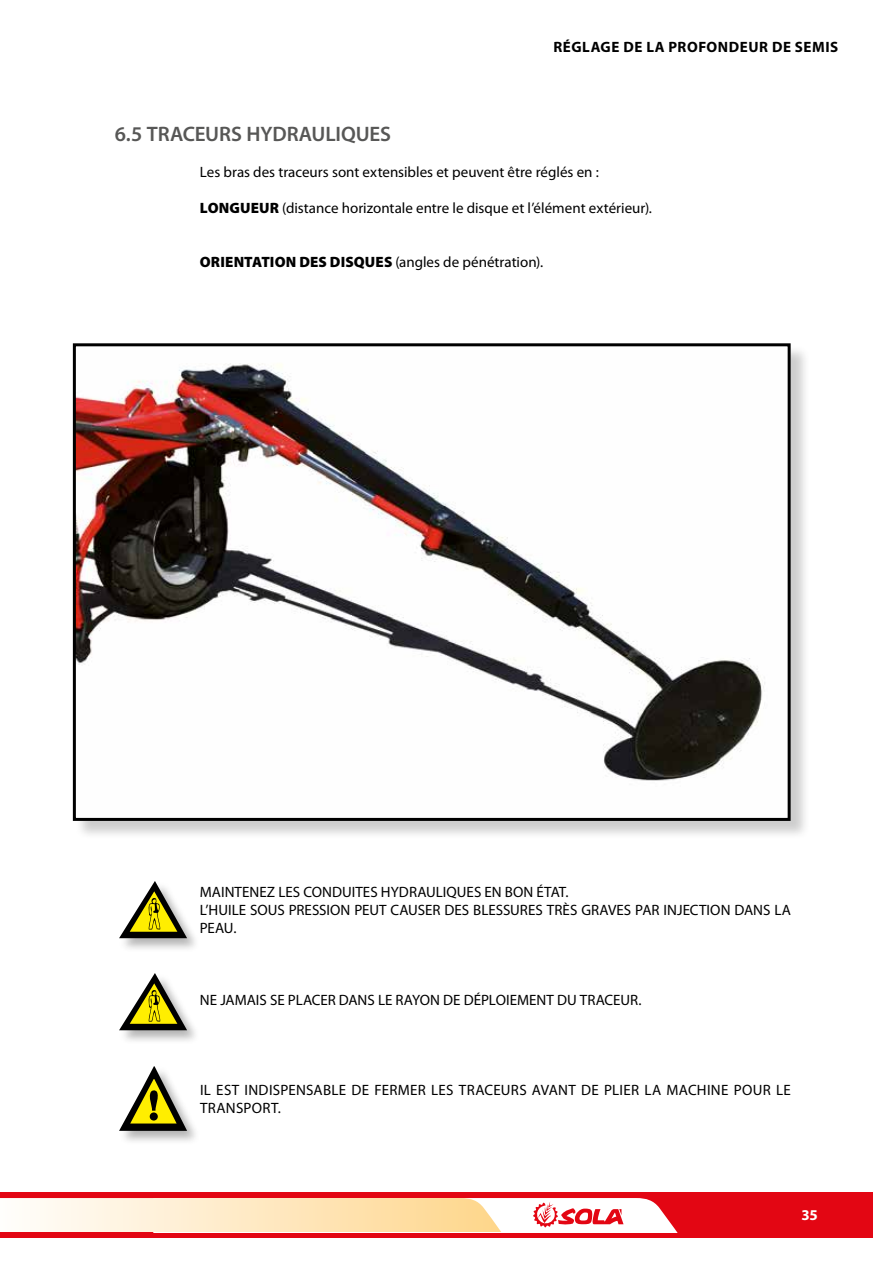
<style>
.page{position:relative;width:893px;height:1263px;background:#fff}
.page>*{position:absolute;margin:0;border:0;box-sizing:border-box;transform-origin:0 0}
.t1{font:600 21px "Myriad Pro";letter-spacing:-.005em;color:#575756}
.t2{font:15px/18px "Myriad Pro";color:#000}
.t3{font:15px/18px "Myriad Pro";letter-spacing:.02em;color:#000}
.t4{font:700 15px "Myriad Pro";letter-spacing:.04em;color:#000}
.t5{font:700 15px "Myriad Pro";color:#fff}
.s1{font-weight:900}
</style>
<div class="page">
<div style="left:0;top:1192px;width:872px;height:45px;background:#e30613"></div>
<svg style="left:0;top:1198px;width:677px;height:34px;background:#fde2c8"></svg>
<div style="left:74px;top:345px;width:736px;height:496px;background:#000;opacity:.2"></div>
<svg style="left:72px;top:343px;width:720px;height:479px"></svg>
<div style="left:118px;top:881px;width:82px;height:71px;background:#000;opacity:.3"></div>
<svg style="left:119px;top:881px;width:68px;height:57px"></svg>
<div style="left:118px;top:973px;width:82px;height:71px;background:#000;opacity:.3"></div>
<svg style="left:119px;top:973px;width:68px;height:57px"></svg>
<div style="left:118px;top:1065px;width:82px;height:80px;background:#000;opacity:.3"></div>
<svg style="left:119px;top:1066px;width:68px;height:65px"></svg>
<div style="left:150px;top:1112px;width:8px;height:8px;background:#000;border-radius:50%"></div>
<p class="t4" style="left:553px;top:38px;width:286px">RÉGLAGE DE LA PROFONDEUR DE SEMIS</p>
<h1 class="t1" style="left:115px;top:121px;width:278px">6.5 TRACEURS HYDRAULIQUES</h1>
<p class="t2" style="left:200px;top:163px;width:400px">Les bras des traceurs sont extensibles et peuvent être réglés en :</p>
<p class="t2" style="left:200px;top:199px;width:454px"><span class="s1">LONGUEUR</span> (distance horizontale entre le disque et l’élément extérieur).</p>
<p class="t2" style="left:200px;top:253px;width:345px"><span class="s1">ORIENTATION DES DISQUES</span> (angles de pénétration).</p>
<p class="t2" style="left:200px;top:883px;width:593px">MAINTENEZ LES CONDUITES HYDRAULIQUES EN BON ÉTAT.<br>L’HUILE SOUS PRESSION PEUT CAUSER DES BLESSURES TRÈS GRAVES PAR INJECTION DANS LA<br>PEAU.</p>
<p class="t2" style="left:200px;top:991px;width:443px">NE JAMAIS SE PLACER DANS LE RAYON DE DÉPLOIEMENT DU TRACEUR.</p>
<p class="t3" style="left:200px;top:1081px;width:592px">IL EST INDISPENSABLE DE FERMER LES TRACEURS AVANT DE PLIER LA MACHINE POUR LE<br>TRANSPORT.</p>
<p class="t5" style="left:801px;top:1205px;width:18px">35</p>
</div>
